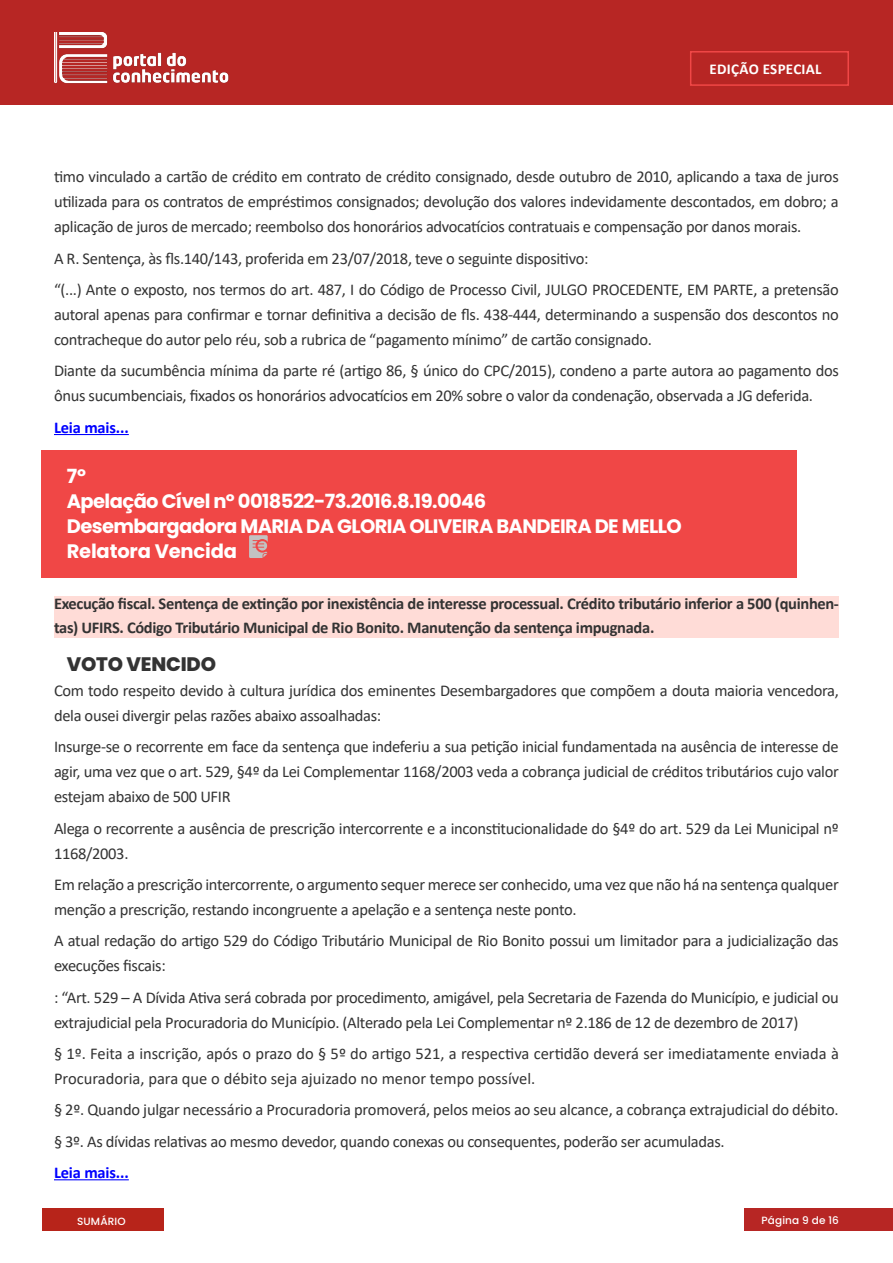
<style>
.page{position:relative;width:893px;height:1263px;background:#fff}
.page>*{position:absolute;margin:0;border:0;box-sizing:border-box;transform-origin:0 0}
.SOMBREAMENTO{font:700 19.5px "Poppins";letter-spacing:-.03em;color:#fff}
.SOMBREAMENTO-2{font:700 19.5px "Poppins";letter-spacing:-.01em;color:#fff}
.artigo{font:800 19.5px "Poppins";letter-spacing:-.01em;color:#333}
.artigo-2{font:16.5px/24.9px "Calibri";letter-spacing:-.02em;color:#333}
.artigo-3{font:700 16.5px/24.9px "Calibri";letter-spacing:-.02em;color:#333}
.artigo-4{font:16.5px/24.9px "Calibri";color:#333}
.artigo-5{font:700 16.5px "Calibri";letter-spacing:-.01em;color:#00f}
.t1{font:700 15px "Calibri";letter-spacing:.02em;color:#fff}
.t2{font:500 10.5px "Poppins";letter-spacing:.01em;color:#fff}
</style>
<div class="page">
<div style="left:0;top:0;width:893px;height:105px;background:#b72624"></div>
<img style="left:55px;top:33px;width:173px;height:51px">
<div style="left:690px;top:51px;width:159px;height:35px;border:2px solid #f04746"></div>
<div style="left:744px;top:1209px;width:149px;height:22px;background:#b72624"></div>
<div style="left:43px;top:1209px;width:121px;height:22px;background:#b7241a"></div>
<hr style="left:54px;top:434px;width:75px;height:1px;background:#00f">
<div style="left:54px;top:596px;width:785px;height:42px;background:#ffdcd7"></div>
<hr style="left:54px;top:1179px;width:75px;height:1px;background:#00f">
<div style="left:41px;top:450px;width:755px;height:128px;background:#f04746"></div>
<p class="t1" style="left:710px;top:58px;width:114px">EDIÇÃO ESPECIAL</p>
<p class="artigo-2" style="left:54px;top:164px;width:786px;text-align:justify">timo vinculado a cartão de crédito em contrato de crédito consignado, desde outubro de 2010, aplicando a taxa de juros utilizada para os contratos de empréstimos consignados; devolução dos valores indevidamente descontados, em dobro; a aplicação de juros de mercado; reembolso dos honorários advocatícios contratuais e compensação por danos morais.</p>
<p class="artigo-2" style="left:54px;top:245px;width:536px">A R. Sentença, às fls.140/143, proferida em 23/07/2018, teve o seguinte dispositivo:</p>
<p class="artigo-2" style="left:54px;top:277px;width:786px;text-align:justify">“(...) Ante o exposto, nos termos do art. 487, I do Código de Processo Civil, JULGO PROCEDENTE, EM PARTE, a pretensão autoral apenas para confirmar e tornar definitiva a decisão de fls. 438-444, determinando a suspensão dos descontos no contracheque do autor pelo réu, sob a rubrica de “pagamento mínimo” de cartão consignado.</p>
<p class="artigo-2" style="left:54px;top:358px;width:786px">Diante da sucumbência mínima da parte ré (artigo 86, § único do CPC/2015), condeno a parte autora ao pagamento dos ônus sucumbenciais, fixados os honorários advocatícios em 20% sobre o valor da condenação, observada a JG deferida.</p>
<p class="artigo-5" style="left:54px;top:415px;width:76px">Leia mais...</p>
<p class="SOMBREAMENTO" style="left:67px;top:465px;width:21px">7º</p>
<p class="SOMBREAMENTO" style="left:67px;top:490px;width:421px">Apelação Cível nº 0018522-73.2016.8.19.0046</p>
<p class="SOMBREAMENTO" style="left:67px;top:515px;width:617px">Desembargadora MARIA DA GLORIA OLIVEIRA BANDEIRA DE MELLO</p>
<p class="SOMBREAMENTO-2" style="left:67px;top:540px;width:172px">Relatora Vencida</p>
<p class="artigo-3" style="left:54px;top:590px;width:786px">Execução fiscal. Sentença de extinção por inexistência de interesse processual. Crédito tributário inferior a 500 (quinhen&shy;tas) UFIRS. Código Tributário Municipal de Rio Bonito. Manutenção da sentença impugnada.</p>
<p class="artigo" style="left:67px;top:653px;width:151px">VOTO VENCIDO</p>
<p class="artigo-2" style="left:54px;top:678px;width:786px">Com todo respeito devido à cultura jurídica dos eminentes Desembargadores que compõem a douta maioria vencedora, dela ousei divergir pelas razões abaixo assoalhadas:</p>
<p class="artigo-2" style="left:54px;top:734px;width:786px;text-align:justify">Insurge-se o recorrente em face da sentença que indeferiu a sua petição inicial fundamentada na ausência de interesse de agir, uma vez que o art. 529, §4º da Lei Complementar 1168/2003 veda a cobrança judicial de créditos tributários cujo valor estejam abaixo de 500 UFIR</p>
<p class="artigo-2" style="left:54px;top:815px;width:786px">Alega o recorrente a ausência de prescrição intercorrente e a inconstitucionalidade do §4º do art. 529 da Lei Municipal nº<br>1168/2003.</p>
<p class="artigo-2" style="left:54px;top:872px;width:786px">Em relação a prescrição intercorrente, o argumento sequer merece ser conhecido, uma vez que não há na sentença qualquer menção a prescrição, restando incongruente a apelação e a sentença neste ponto.</p>
<p class="artigo-2" style="left:54px;top:928px;width:786px">A atual redação do artigo 529 do Código Tributário Municipal de Rio Bonito possui um limitador para a judicialização das execuções fiscais:</p>
<p class="artigo-2" style="left:54px;top:984px;width:786px">: “Art. 529 – A Dívida Ativa será cobrada por procedimento, amigável, pela Secretaria de Fazenda do Município, e judicial ou extrajudicial pela Procuradoria do Município. (Alterado pela Lei Complementar nº 2.186 de 12 de dezembro de 2017)</p>
<p class="artigo-4" style="left:54px;top:1040px;width:786px">§ 1º. Feita a inscrição, após o prazo do § 5º do artigo 521, a respectiva certidão deverá ser imediatamente enviada à<br>Procuradoria, para que o débito seja ajuizado no menor tempo possível.</p>
<p class="artigo-2" style="left:54px;top:1097px;width:786px">§ 2º. Quando julgar necessário a Procuradoria promoverá, pelos meios ao seu alcance, a cobrança extrajudicial do débito.</p>
<p class="artigo-2" style="left:54px;top:1128px;width:672px">§ 3º. As dívidas relativas ao mesmo devedor, quando conexas ou consequentes, poderão ser acumuladas.</p>
<p class="artigo-5" style="left:54px;top:1161px;width:76px">Leia mais...</p>
<p class="t2" style="left:77px;top:1216px;width:50px">SUMÁRIO</p>
<p class="t2" style="left:761px;top:1214px;width:79px">Página 9 de 16</p>
</div>
